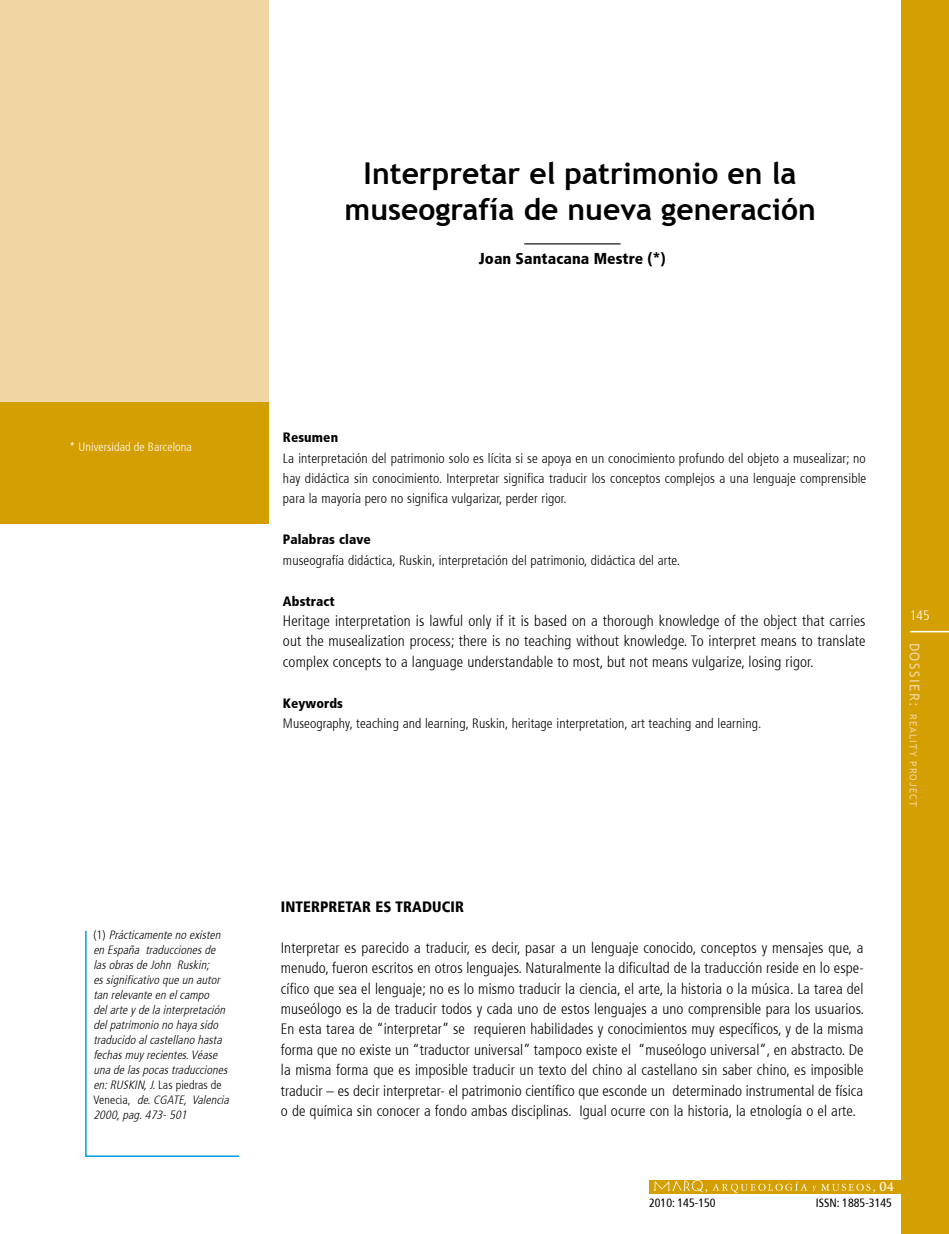
<style>
.page{position:relative;width:949px;height:1234px;background:#fff}
.page>*{position:absolute;margin:0;border:0;box-sizing:border-box;transform-origin:0 0}
.t1{font:700 30px/36px "Trebuchet MS";color:#000;text-align:center}
.t2{font:900 condensed 15.75px "Frutiger 77";letter-spacing:.005em;color:#000}
.t3{font:300 condensed 15px/20.4px "Frutiger 47";letter-spacing:.005em;color:#000;text-align:justify}
.t4{font:900 condensed 15px "Frutiger 77";letter-spacing:.01em;color:#000}
.t5{font:300 condensed 13.5px/20.4px "Frutiger 47";letter-spacing:.005em;color:#000;text-align:justify}
.t6{font:900 condensed 13.5px "Frutiger 77";letter-spacing:.01em;color:#000}
.t7{font:300 condensed 13.5px "Frutiger 47";color:#fff}
.t8{font:italic 300 condensed 12px/15px "Frutiger 47";color:#000}
.t9{font:condensed 12px "Frutiger 57";color:#000}
.t10{font:300 condensed 12px "Frutiger 47";letter-spacing:.01em;color:#fff}
.t11{font:700 12px "Trajan Pro";color:#fff}
.t12{font:9.75px "Trebuchet MS";letter-spacing:.11em;color:#f0d6a2}
.s1{font-style:normal}
.s2{font-size:13.5px}
</style>
<div class="page">
<div style="left:900px;top:0;width:48px;height:1233px;background:#d49f00"></div>
<div style="left:648px;top:1179px;width:253px;height:14px;background:#d49f00"></div>
<img style="left:652px;top:1179px;width:55px;height:13px">
<svg style="left:712px;top:1181px;width:158px;height:11px"></svg>
<div style="left:0;top:401px;width:269px;height:122px;background:#d49f00"></div>
<hr style="left:524px;top:243px;width:96px;height:1px;background:#000">
<div style="left:0;top:0;width:269px;height:401px;background:#f0d6a2"></div>
<hr style="left:909px;top:630px;width:39px;height:2px;background:#fff">
<svg style="left:85px;top:930px;width:155px;height:227px"></svg>
<h1 class="t1" style="left:344px;top:155px;width:472px">Interpretar el patrimonio en la museografía de nueva generación</h1>
<p class="t2" style="left:479px;top:249px;width:188px">Joan Santacana Mestre (*)</p>
<p class="t10" style="left:70px;top:440px;width:124px">* Universidad de Barcelona</p>
<p class="t8" style="left:93px;top:926px;width:140px"><span class="s1">( 1 )</span> Prácticamenteno existen en España traduccionesde lasobrasdeJohn Ruskin; essignificativo queun autor tan relevanteen elcampo delarteydela interpretación delpatrimonio no haya sido traducido alcastellano hasta fechasmuyrecientes.Véase una delaspocastraducciones en:RUSKIN,J.<span class="s1">Las piedras de<br>V e n e c i a ,</span> de.CGATE, Valencia<br>2000,pag.473-501</p>
<p class="t6" style="left:283px;top:429px;width:57px">Resumen</p>
<p class="t5" style="left:283px;top:448px;width:584px">La interpretación del patrimonio solo es lícita si se apoya en un conocimiento profundo del objeto a musealizar; no hay didáctica sin conocimiento. Interpretar significa traducir los conceptos complejos a una lenguaje comprensible para la mayoría pero no significa vulgarizar, perder rigor.</p>
<p class="t6" style="left:283px;top:531px;width:89px">Palabras clave</p>
<p class="t5" style="left:283px;top:550px;width:398px">museografía didáctica, Ruskin, interpretación del patrimonio, didáctica del arte.</p>
<p class="t6" style="left:283px;top:592px;width:53px">Abstract</p>
<p class="t3" style="left:283px;top:610px;width:584px">Heritage interpretation is lawful only if it is based on a thorough knowledge of the object that carries out the musealization process; there is no teaching without knowledge. To interpret means to translate complex concepts to a language understandable to most, but not means vulgarize, losing rigor.</p>
<p class="t6" style="left:283px;top:694px;width:62px">Keywords</p>
<p class="t5" style="left:283px;top:713px;width:479px">Museography, teaching and learning, Ruskin, heritage interpretation, art teaching and learning.</p>
<p class="t7" style="left:909px;top:607px;width:21px">145</p>
<p class="t12" style="left:918px;top:642px;width:165px;rotate:90deg"><span class="s2">DOSSIER:</span> REALITY PROJECT</p>
<p class="t4" style="left:281px;top:897px;width:184px">INTERPRETAR ES TRADUCIR</p>
<p class="t3" style="left:281px;top:937px;width:584px">Interpretar es parecido a traducir, es decir, pasar a un lenguaje conocido, conceptos y mensajes que, a menudo, fueron escritos en otros lenguajes. Naturalmente la dificultad de la traducción reside en lo espe&shy;cífico que sea el lenguaje; no es lo mismo traducir la ciencia, el arte, la historia o la música. La tarea del museólogo es la de traducir todos y cada uno de estos lenguajes a uno comprensible para los usuarios.<br>En esta tarea de “interpretar” se requieren habilidades y conocimientos muy específicos, y de la misma forma que no existe un “traductor universal” tampoco existe el “museólogo universal”, en abstracto. De la misma forma que es imposible traducir un texto del chino al castellano sin saber chino, es imposible traducir – es decir interpretar- el patrimonio científico que esconde un determinado instrumental de física o de química sin conocer a fondo ambas disciplinas. Igual ocurre con la historia, la etnología o el arte.</p>
<p class="t11" style="left:705px;top:1178px;width:4px">,</p>
<p class="t11" style="left:872px;top:1178px;width:23px">, 04</p>
<p class="t9" style="left:649px;top:1195px;width:68px">2010: 145-150</p>
<p class="t9" style="left:815px;top:1195px;width:78px">ISSN: 1885-3145</p>
</div>
